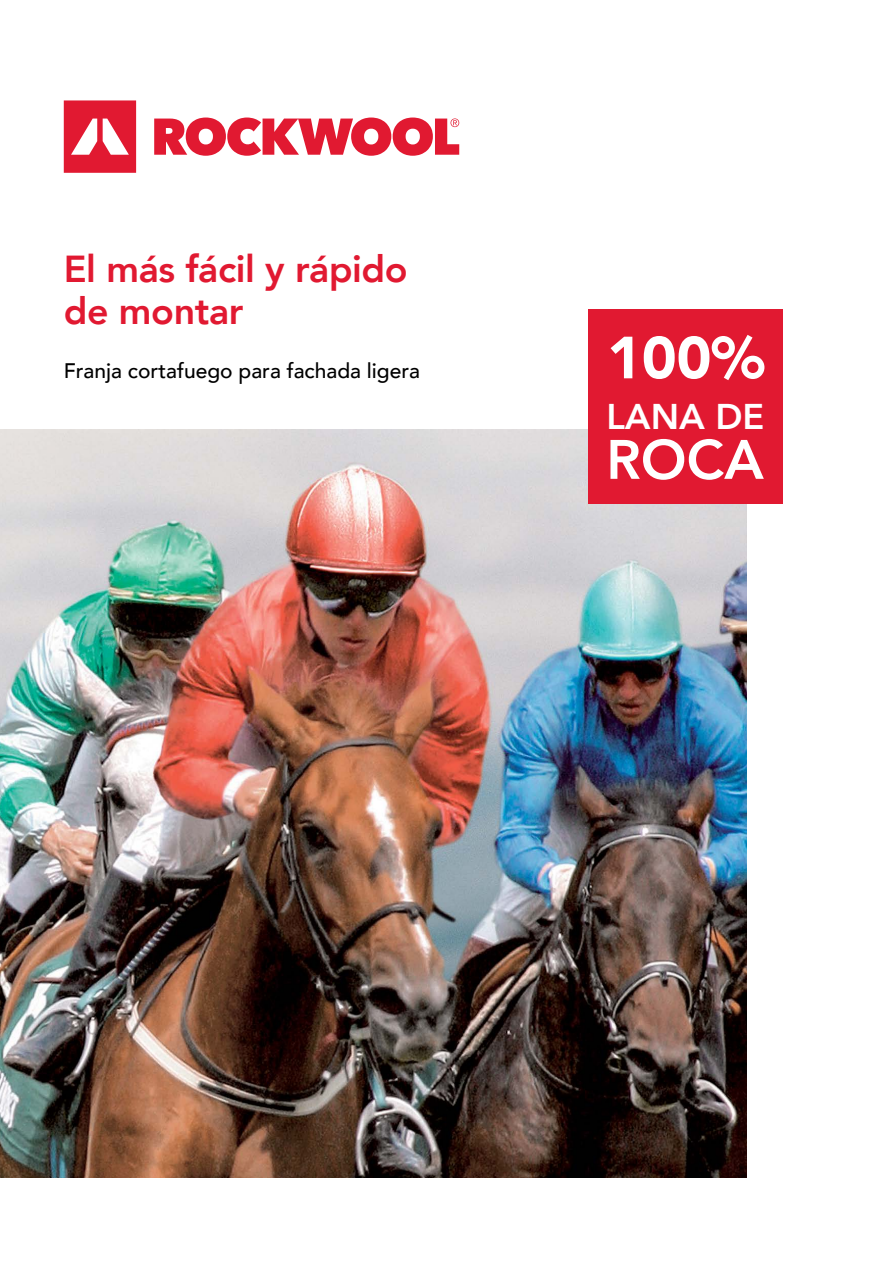
<style>
.page{position:relative;width:893px;height:1263px;background:#fff}
.page>*{position:absolute;margin:0;border:0;box-sizing:border-box;transform-origin:0 0}
.t1{font:900 58.8px "Avenir";color:#fff}
.t2{font:800 54.9px "Avenir";color:#fff}
.t3{font:800 37.5px/42px "Avenir";letter-spacing:-.01em;color:#e11931}
.t4{font:800 35.7px "Avenir";color:#fff}
.t5{font:500 21px "Avenir";color:#000}
</style>
<div class="page">
<img style="left:0;top:430px;width:746px;height:748px">
<svg style="left:64px;top:100px;width:72px;height:73px"></svg>
<svg style="left:154px;top:118px;width:305px;height:38px"></svg>
<div style="left:588px;top:309px;width:195px;height:195px;background:#e11931"></div>
<h3 class="t3" style="left:64px;top:248px;width:345px">El más fácil y rápido de montar</h3>
<p class="t5" style="left:64px;top:352px;width:358px">Franja cortafuego para fachada ligera</p>
<h1 class="t1" style="left:607px;top:307px;width:159px">100%</h1>
<h3 class="t4" style="left:606px;top:389px;width:160px">LANA DE</h3>
<h2 class="t2" style="left:606px;top:417px;width:159px">ROCA</h2>
</div>
